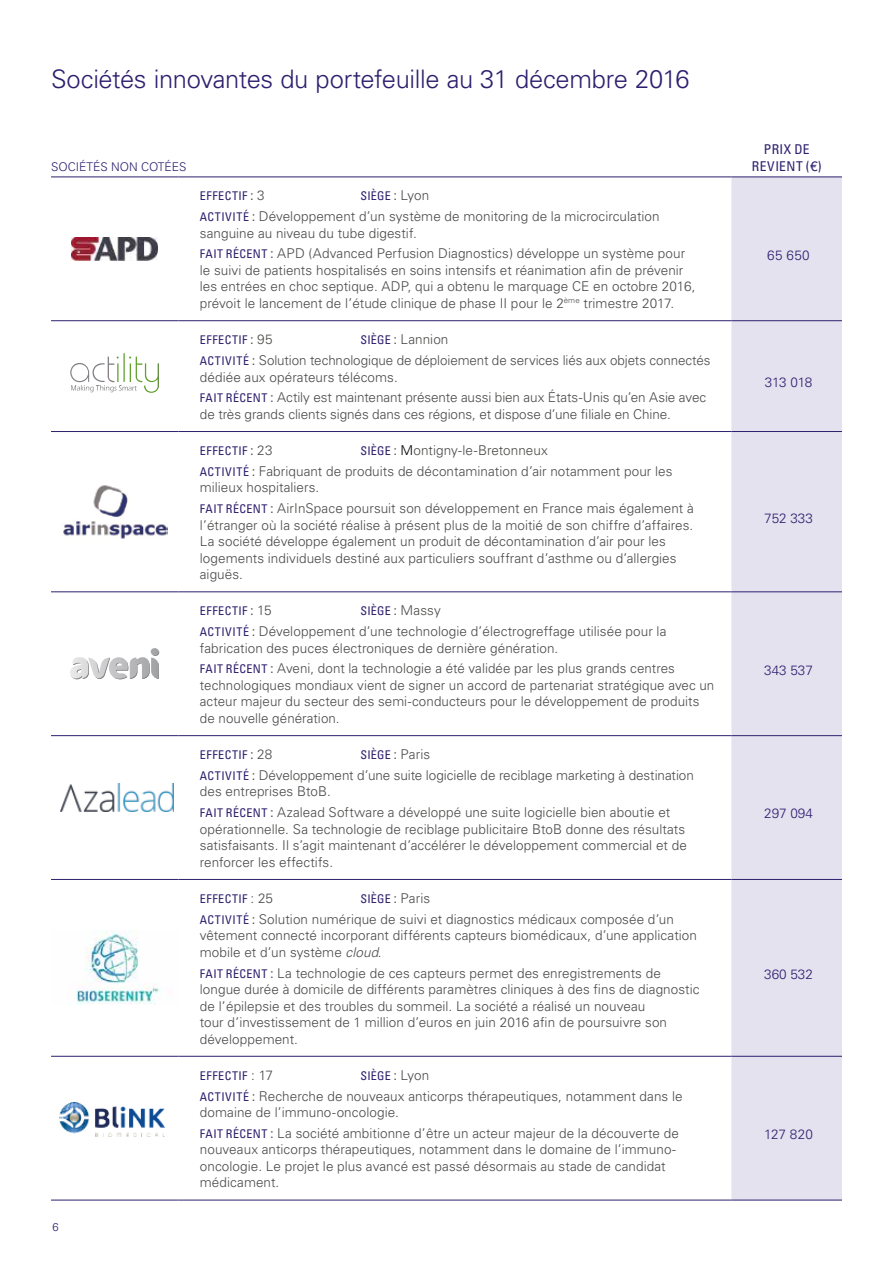
<style>
.page{position:relative;width:893px;height:1263px;background:#fff}
.page>*{position:absolute;margin:0;border:0;box-sizing:border-box;transform-origin:0 0}
.t1{font:300 25.5px "Univers";letter-spacing:-.015em;color:#2e1f6e}
.t2{font:300 13.5px/16.5px "Univers";letter-spacing:.005em;color:#4a4a49}
.t3{font:300 13.5px "Univers";color:#2e1f6e}
.t4{font:condensed 13.5px/16.5px "Univers";letter-spacing:.03em;color:#2e1f6e;text-align:center}
.t5{font:condensed 12px "Univers";letter-spacing:.04em;color:#2e1f6e}
.t6{font:300 12px "Univers";color:#2e1f6e}
.t7{font:300 11.25px "Univers";color:#2e1f6e}
.s1{font-family:"Helvetica Neue";font-stretch:normal}
.s2{font-size:13.5px;color:#4a4a49}
.s3{font-weight:300;font-stretch:normal;font-size:13.5px;color:#4a4a49}
.s4{font-weight:400;font-stretch:condensed;font-size:12px;color:#2e1f6e}
.s5{font-weight:400;font-stretch:condensed}
.s6{color:#000}
.s7{font-style:italic}
</style>
<div class="page">
<div style="left:731px;top:178px;width:111px;height:1022px;background:#e5e2f0"></div>
<hr style="left:731px;top:177px;width:111px;height:1px;background:#2e1f6e">
<hr style="left:731px;top:320px;width:111px;height:1px;background:#2e1f6e">
<hr style="left:731px;top:431px;width:111px;height:1px;background:#2e1f6e">
<hr style="left:731px;top:591px;width:111px;height:1px;background:#2e1f6e">
<hr style="left:731px;top:735px;width:111px;height:1px;background:#2e1f6e">
<hr style="left:731px;top:879px;width:111px;height:1px;background:#2e1f6e">
<hr style="left:731px;top:1056px;width:111px;height:1px;background:#2e1f6e">
<hr style="left:731px;top:1200px;width:111px;height:1px;background:#2e1f6e">
<hr style="left:51px;top:320px;width:128px;height:1px;background:#2e1f6e">
<hr style="left:179px;top:320px;width:552px;height:1px;background:#2e1f6e">
<hr style="left:51px;top:431px;width:128px;height:1px;background:#2e1f6e">
<hr style="left:179px;top:431px;width:552px;height:1px;background:#2e1f6e">
<hr style="left:51px;top:177px;width:128px;height:1px;background:#2e1f6e">
<hr style="left:179px;top:177px;width:552px;height:1px;background:#2e1f6e">
<hr style="left:51px;top:591px;width:128px;height:1px;background:#2e1f6e">
<hr style="left:179px;top:591px;width:552px;height:1px;background:#2e1f6e">
<hr style="left:51px;top:735px;width:128px;height:1px;background:#2e1f6e">
<hr style="left:51px;top:879px;width:128px;height:1px;background:#2e1f6e">
<hr style="left:51px;top:1056px;width:128px;height:1px;background:#2e1f6e">
<hr style="left:179px;top:735px;width:552px;height:1px;background:#2e1f6e">
<hr style="left:179px;top:879px;width:552px;height:1px;background:#2e1f6e">
<hr style="left:179px;top:1056px;width:552px;height:1px;background:#2e1f6e">
<hr style="left:51px;top:1200px;width:128px;height:1px;background:#2e1f6e">
<hr style="left:179px;top:1200px;width:552px;height:1px;background:#2e1f6e">
<img style="left:71px;top:238px;width:87px;height:22px">
<img style="left:70px;top:353px;width:89px;height:40px">
<img style="left:75px;top:385px;width:47px;height:6px">
<img style="left:62px;top:485px;width:105px;height:54px">
<svg style="left:70px;top:648px;width:89px;height:31px"></svg>
<img style="left:61px;top:784px;width:113px;height:27px">
<img style="left:69px;top:931px;width:91px;height:74px">
<img style="left:60px;top:1103px;width:104px;height:33px">
<h1 class="t1" style="left:51px;top:64px;width:640px">Sociétés innovantes du portefeuille au 31 décembre 2016</h1>
<p class="t6" style="left:51px;top:159px;width:137px">SOCIÉTÉS NON COTÉES</p>
<p class="t4" style="left:752px;top:141px;width:71px">PRIX DE<br>REVIENT (<span class="s1">€</span>)</p>
<p class="t5" style="left:200px;top:189px;width:66px">EFFECTIF <span class="s2">:</span> <span class="s3">3</span></p>
<p class="t5" style="left:360px;top:189px;width:71px">SIÈGE <span class="s2">:</span> <span class="s3">Lyon</span></p>
<p class="t2" style="left:200px;top:208px;width:461px"><span class="s4">ACTIVITÉ</span> <span class="s5">:</span> Développement d’un système de monitoring de la microcirculation sanguine au niveau du tube digestif.</p>
<p class="t2" style="left:200px;top:245px;width:497px"><span class="s4">FAIT RÉCENT</span> <span class="s5">:</span> APD (Advanced Perfusion Diagnostics) développe un système pour le suivi de patients hospitalisés en soins intensifs et réanimation afin de prévenir les entrées en choc septique. ADP, qui a obtenu le marquage CE en octobre 2016, prévoit le lancement de l’étude clinique de phase II pour le 2<sup>ème</sup> trimestre 2017.</p>
<p class="t3" style="left:767px;top:247px;width:44px">65 650</p>
<p class="t5" style="left:200px;top:332px;width:74px">EFFECTIF <span class="s2">:</span> <span class="s3">95</span></p>
<p class="t2" style="left:200px;top:329px;width:512px;line-height:20.7px;text-indent:160px"><span class="s4">SIÈGE</span> <span class="s5">:</span> Lannion<br><span class="s4">ACTIVITÉ</span> <span class="s5">:</span> Solution technologique de déploiement de services liés aux objets connectés</p>
<p class="t2" style="left:200px;top:366px;width:508px;line-height:20.7px">dédiée aux opérateurs télécoms.<br><span class="s4">FAIT RÉCENT</span> <span class="s5">:</span> Actily est maintenant présente aussi bien aux États-Unis qu’en Asie avec</p>
<p class="t2" style="left:200px;top:406px;width:472px">de très grands clients signés dans ces régions, et dispose d’une filiale en Chine.</p>
<p class="t3" style="left:765px;top:374px;width:49px">313 018</p>
<p class="t2" style="left:200px;top:440px;width:474px;line-height:20.7px;text-indent:160px"><span class="s4">SIÈGE</span> <span class="s5">:</span> <span class="s6">M</span>ontigny-le-Bretonneux<br><span class="s4">ACTIVITÉ</span> <span class="s5">:</span> Fabriquant de produits de décontamination d’air notamment pour les</p>
<p class="t2" style="left:200px;top:477px;width:495px;line-height:20.7px">milieux hospitaliers.<br><span class="s4">FAIT RÉCENT</span> <span class="s5">:</span> AirInSpace poursuit son développement en France mais également à</p>
<p class="t2" style="left:200px;top:516px;width:495px">l’étranger où la société réalise à présent plus de la moitié de son chiffre d’affaires.<br>La société développe également un produit de décontamination d’air pour les logements individuels destiné aux particuliers souffrant d’asthme ou d’allergies aiguës.</p>
<p class="t5" style="left:200px;top:443px;width:74px">EFFECTIF <span class="s2">:</span> <span class="s3">23</span></p>
<p class="t3" style="left:764px;top:510px;width:50px">752 333</p>
<p class="t7" style="left:53px;top:1220px;width:8px">6</p>
<p class="t5" style="left:200px;top:603px;width:73px">EFFECTIF <span class="s2">:</span> <span class="s3">15</span></p>
<p class="t5" style="left:360px;top:603px;width:82px">SIÈGE <span class="s2">:</span> <span class="s3">Massy</span></p>
<p class="t2" style="left:200px;top:623px;width:468px"><span class="s4">ACTIVITÉ</span> <span class="s5">:</span> Développement d’une technologie d’électrogreffage utilisée pour la fabrication des puces électroniques de dernière génération.</p>
<p class="t2" style="left:200px;top:660px;width:516px"><span class="s4">FAIT RÉCENT</span> <span class="s5">:</span> Aveni, dont la technologie a été validée par les plus grands centres technologiques mondiaux vient de signer un accord de partenariat stratégique avec un acteur majeur du secteur des semi-conducteurs pour le développement de produits de nouvelle génération.</p>
<p class="t3" style="left:764px;top:662px;width:50px">343 537</p>
<p class="t5" style="left:200px;top:747px;width:74px">EFFECTIF <span class="s2">:</span> <span class="s3">28</span></p>
<p class="t5" style="left:360px;top:747px;width:71px">SIÈGE <span class="s2">:</span> <span class="s3">Paris</span></p>
<p class="t2" style="left:200px;top:767px;width:496px"><span class="s4">ACTIVITÉ</span> <span class="s5">:</span> Développement d’une suite logicielle de reciblage marketing à destination des entreprises BtoB.</p>
<p class="t2" style="left:200px;top:804px;width:488px"><span class="s4">FAIT RÉCENT</span> <span class="s5">:</span> Azalead Software a développé une suite logicielle bien aboutie et opérationnelle. Sa technologie de reciblage publicitaire BtoB donne des résultats satisfaisants. Il s’agit maintenant d’accélérer le développement commercial et de renforcer les effectifs.</p>
<p class="t3" style="left:764px;top:805px;width:50px">297 094</p>
<p class="t5" style="left:200px;top:891px;width:75px">EFFECTIF <span class="s3">: 25</span></p>
<p class="t5" style="left:360px;top:891px;width:71px">SIÈGE <span class="s2">:</span> <span class="s3">Paris</span></p>
<p class="t2" style="left:200px;top:911px;width:499px"><span class="s4">ACTIVITÉ</span> <span class="s5">:</span> Solution numérique de suivi et diagnostics médicaux composée d’un vêtement connecté incorporant différents capteurs biomédicaux, d’une application mobile et d’un système <span class="s7">cloud</span>.</p>
<p class="t2" style="left:200px;top:964px;width:501px"><span class="s4">FAIT RÉCENT</span> <span class="s5">:</span> La technologie de ces capteurs permet des enregistrements de longue durée à domicile de différents paramètres cliniques à des fins de diagnostic de l’épilepsie et des troubles du sommeil. La société a réalisé un nouveau<br>tour d’investissement de 1 million d’euros en juin 2016 afin de poursuivre son développement.</p>
<p class="t3" style="left:764px;top:966px;width:50px">360 532</p>
<p class="t5" style="left:200px;top:1068px;width:75px">EFFECTIF <span class="s3">: 17</span></p>
<p class="t5" style="left:360px;top:1068px;width:71px">SIÈGE <span class="s2">:</span> <span class="s3">Lyon</span></p>
<p class="t2" style="left:200px;top:1087px;width:484px"><span class="s4">ACTIVITÉ</span> <span class="s5">:</span> Recherche de nouveaux anticorps thérapeutiques, notamment dans le domaine de l’immuno-oncologie.</p>
<p class="t2" style="left:200px;top:1125px;width:480px"><span class="s4">FAIT RÉCENT</span> <span class="s5">:</span> La société ambitionne d’être un acteur majeur de la découverte de nouveaux anticorps thérapeutiques, notamment dans le domaine de l’immuno&shy;oncologie. Le projet le plus avancé est passé désormais au stade de candidat médicament.</p>
<p class="t3" style="left:764px;top:1126px;width:50px">127 820</p>
</div>
